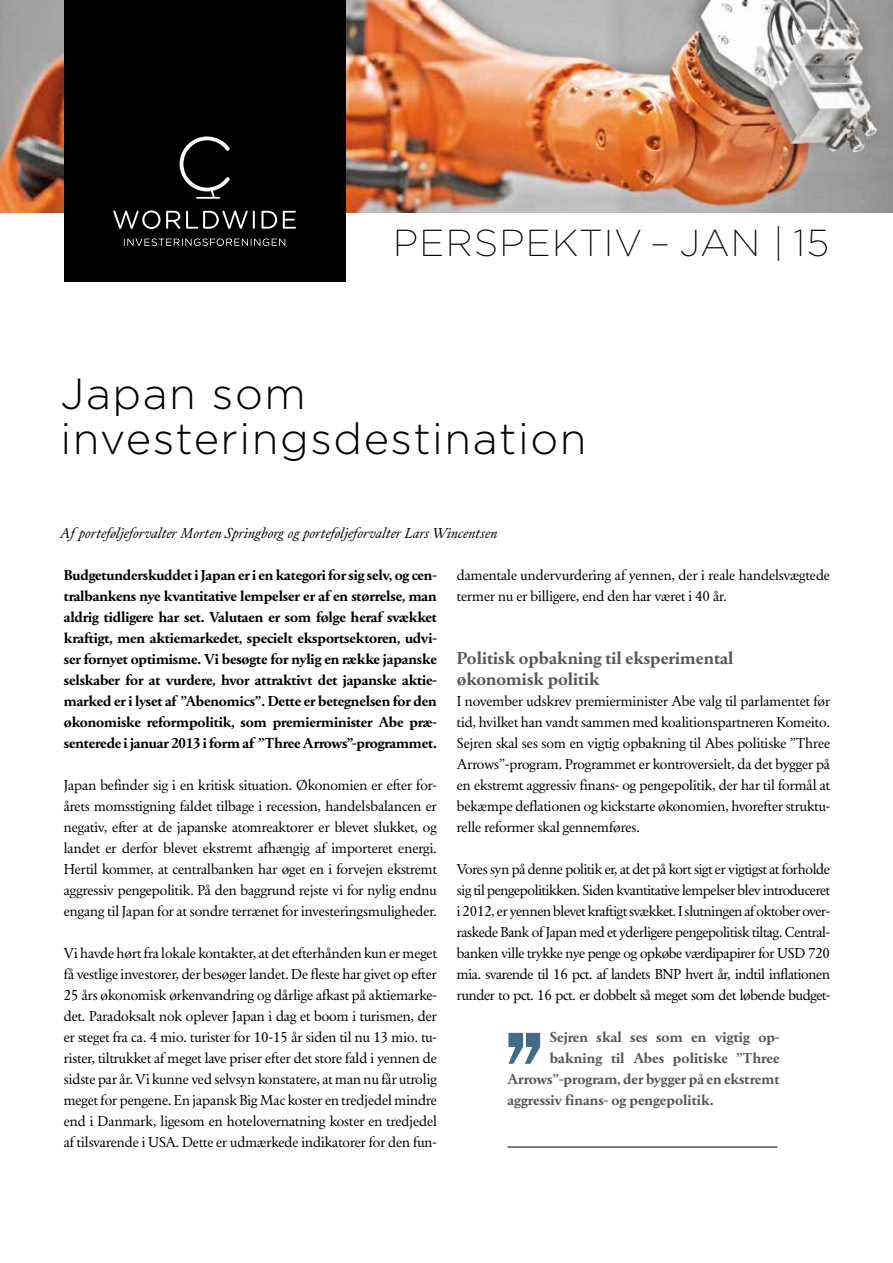
<style>
.page{position:relative;width:893px;height:1263px;background:#fff}
.page>*{position:absolute;margin:0;border:0;box-sizing:border-box;transform-origin:0 0}
.t1{font:300 43.5px/45px "Gotham";letter-spacing:.035em;color:#000}
.t2{font:200 37.5px "Gotham";letter-spacing:.035em;color:#000}
.t3{font:700 18px/21px "Primo Serif";color:#575756}
.t4{font:15px/21px "Primo Serif";color:#000;text-align:justify}
.t5{font:700 15px/21px "Primo Serif";letter-spacing:-.01em;color:#000;text-align:justify}
.t6{font:700 15px "Primo Serif";color:#575756}
.t7{font:italic 15px "Primo Serif";color:#000}
</style>
<div class="page">
<img style="left:345px;top:0;width:548px;height:213px">
<img style="left:0;top:0;width:64px;height:213px">
<div style="left:64px;top:0;width:281px;height:282px;background:#000"></div>
<svg style="left:113px;top:210px;width:47px;height:19px"></svg>
<svg style="left:166px;top:211px;width:14px;height:18px"></svg>
<svg style="left:186px;top:211px;width:69px;height:18px"></svg>
<svg style="left:261px;top:211px;width:16px;height:18px"></svg>
<svg style="left:283px;top:211px;width:13px;height:18px"></svg>
<svg style="left:124px;top:238px;width:161px;height:8px"></svg>
<svg style="left:180px;top:136px;width:50px;height:63px"></svg>
<hr style="left:507px;top:1147px;width:270px;height:1px;background:#000">
<svg style="left:508px;top:1033px;width:32px;height:31px"></svg>
<h2 class="t2" style="left:393px;top:220px;width:438px">PERSPEKTIV – JAN | 15</h2>
<h1 class="t1" style="left:61px;top:370px;width:527px">Japan som investeringsdestination</h1>
<p class="t7" style="left:61px;top:524px;width:438px">Af porteføljeforvalter Morten Springborg og porteføljeforvalter Lars Wincentsen</p>
<p class="t5" style="left:64px;top:565px;width:375px">Budgetunderskuddet i Japan er i en kategori for sig selv, og cen&shy;tralbankens nye kvantitative lempelser er af en størrelse, man aldrig tidligere har set. Valutaen er som følge heraf svækket kraftigt, men aktiemarkedet, specielt eksportsektoren, udvi&shy;ser fornyet optimisme. Vi besøgte for nylig en række japanske selskaber for at vurdere, hvor attraktivt det japanske aktie&shy;marked er i lyset af ”Abenomics”. Dette er betegnelsen for den økonomiske reformpolitik, som premierminister Abe præ&shy;senterede i januar 2013 i form af ”Three Arrows”-programmet.</p>
<p class="t4" style="left:64px;top:774px;width:375px">Japan befinder sig i en kritisk situation. Økonomien er efter for&shy;årets momsstigning faldet tilbage i recession, handelsbalancen er negativ, efter at de japanske atomreaktorer er blevet slukket, og landet er derfor blevet ekstremt afhængig af importeret energi.<br>Hertil kommer, at centralbanken har øget en i forvejen ekstremt aggressiv pengepolitik. På den baggrund rejste vi for nylig endnu engang til Japan for at sondre terrænet for investeringsmuligheder.</p>
<p class="t4" style="left:64px;top:942px;width:375px">Vi havde hørt fra lokale kontakter, at det efterhånden kun er meget få vestlige investorer, der besøger landet. De fleste har givet op efter 25 års økonomisk ørkenvandring og dårlige afkast på aktiemarke&shy;det. Paradoksalt nok oplever Japan i dag et boom i turismen, der er steget fra ca. 4 mio. turister for 10-15 år siden til nu 13 mio. tu&shy;rister, tiltrukket af meget lave priser efter det store fald i yennen de sidste par år. Vi kunne ved selvsyn konstatere, at man nu får utrolig meget for pengene. En japansk Big Mac koster en tredjedel mindre end i Danmark, ligesom en hotelovernatning koster en tredjedel af tilsvarende i USA. Dette er udmærkede indikatorer for den fun-</p>
<p class="t4" style="left:457px;top:564px;width:375px">damentale undervurdering af yennen, der i reale handelsvægtede termer nu er billigere, end den har været i 40 år.</p>
<p class="t3" style="left:457px;top:648px;width:278px">Politisk opbakning til eksperimental økonomisk politik</p>
<p class="t4" style="left:457px;top:690px;width:375px">I november udskrev premierminister Abe valg til parlamentet før tid, hvilket han vandt sammen med koalitionspartneren Komeito.<br>Sejren skal ses som en vigtig opbakning til Abes politiske ”Three Arrows”-program. Programmet er kontroversielt, da det bygger på en ekstremt aggressiv finans- og pengepolitik, der har til formål at bekæmpe deflationen og kickstarte økonomien, hvorefter struktu&shy;relle reformer skal gennemføres.</p>
<p class="t4" style="left:457px;top:858px;width:375px">Vores syn på denne politik er, at det på kort sigt er vigtigst at forholde sig til pengepolitikken. Siden kvantitative lempelser blev introduceret i 2012, er yennen blevet kraftigt svækket. I slutningen af oktober over&shy;raskede Bank of Japan med et yderligere pengepolitisk tiltag. Central&shy;banken ville trykke nye penge og opkøbe værdipapirer for USD 720 mia. svarende til 16 pct. af landets BNP hvert år, indtil inflationen runder to pct. 16 pct. er dobbelt så meget som det løbende budget-</p>
<p class="t6" style="left:550px;top:1028px;width:231px">Sejren skal ses som en vigtig op-</p>
<p class="t6" style="left:550px;top:1049px;width:231px">bakning til Abes politiske ”Three</p>
<p class="t6" style="left:507px;top:1070px;width:274px">Arrows”-program, der bygger på en ekstremt</p>
<p class="t6" style="left:507px;top:1091px;width:208px">aggressiv finans- og pengepolitik.</p>
</div>
